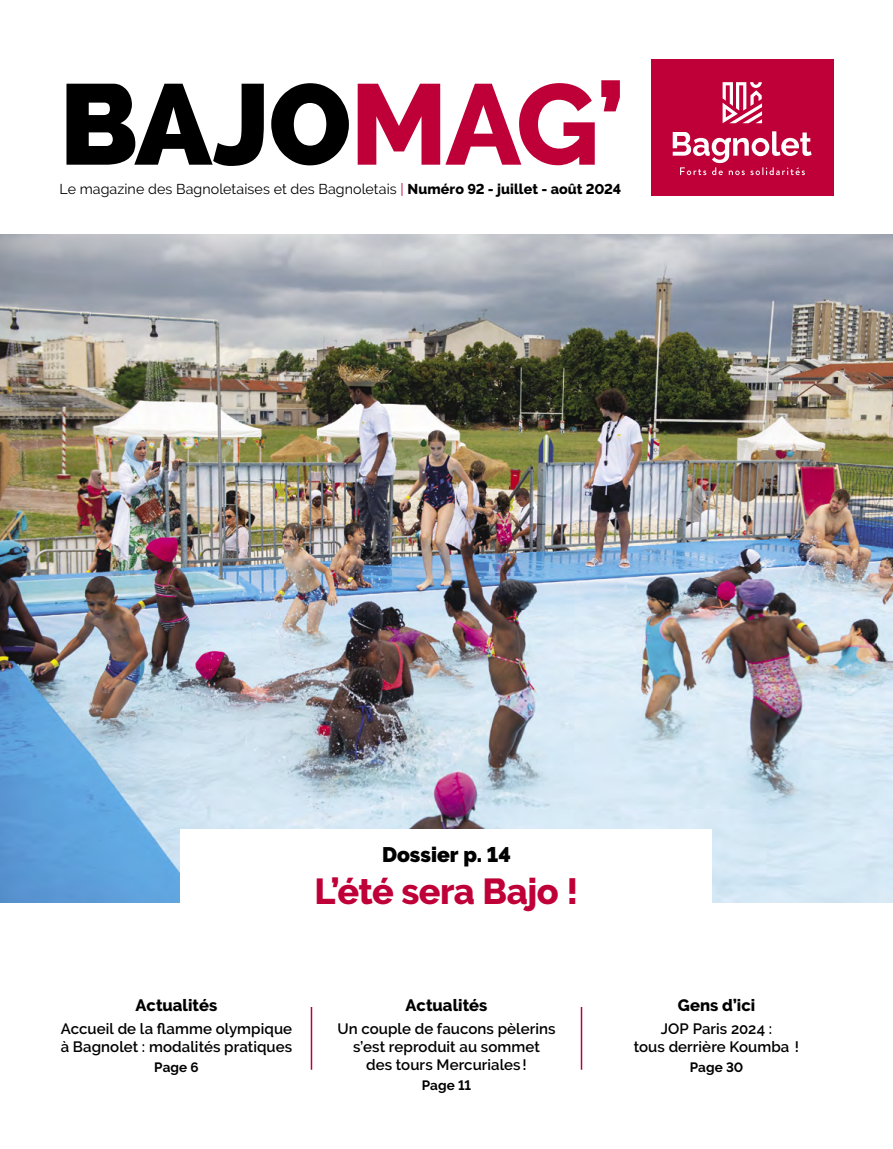
<style>
.page{position:relative;width:893px;height:1149px;background:#fff}
.page>*{position:absolute;margin:0;border:0;box-sizing:border-box;transform-origin:0 0}
.t1{font:800 114px "Raleway";color:#000}
.t2{font:800 36px "Raleway";letter-spacing:-.015em;color:#bf0038}
.t3{font:900 21px "Raleway";letter-spacing:.005em;color:#000}
.t4{font:800 16.5px "Raleway";color:#000}
.t5{font:600 15px/18px "Raleway";letter-spacing:.005em;color:#000;text-align:center}
.t6{font:14.25px "Raleway";letter-spacing:.005em;color:#000}
.t7{font:700 13.5px "Raleway";letter-spacing:.005em;color:#000}
.s1{color:#bf0038}
.s2{font-weight:800}
</style>
<div class="page">
<div style="left:651px;top:60px;width:182px;height:136px;background:#bf0038"></div>
<svg style="left:673px;top:131px;width:139px;height:44px"></svg>
<svg style="left:723px;top:82px;width:39px;height:41px"></svg>
<img style="left:0;top:234px;width:893px;height:668px">
<hr style="left:311px;top:1006px;width:1px;height:63px;background:#bf0038">
<hr style="left:581px;top:1006px;width:1px;height:63px;background:#bf0038">
<div style="left:181px;top:829px;width:531px;height:129px;background:#fff"></div>
<h1 class="t1" style="left:60px;top:58px;width:567px">BAJO<span class="s1">MAG’</span></h1>
<p class="t6" style="left:60px;top:181px;width:563px">Le magazine des Bagnoletaises et des Bagnoletais <span class="s1">|</span> <span class="s2">Numéro 92 - juillet - août 2024</span></p>
<h3 class="t3" style="left:382px;top:841px;width:130px">Dossier p. 14</h3>
<h2 class="t2" style="left:315px;top:870px;width:265px">L’été sera Bajo !</h2>
<p class="t4" style="left:136px;top:995px;width:83px">Actualités</p>
<p class="t5" style="left:61px;top:1018px;width:233px;text-align:left">Accueil de la flamme olympique à Bagnolet : modalités pratiques</p>
<p class="t7" style="left:154px;top:1059px;width:46px">Page 6</p>
<p class="t4" style="left:406px;top:995px;width:83px">Actualités</p>
<p class="t5" style="left:337px;top:1018px;width:220px">Un couple de faucons pèlerins s’est reproduit au sommet<br>des tours Mercuriales !</p>
<p class="t7" style="left:422px;top:1077px;width:51px">Page 11</p>
<p class="t4" style="left:678px;top:995px;width:79px">Gens d’ici</p>
<p class="t5" style="left:634px;top:1018px;width:167px">JOP Paris 2024 :<br>tous derrière Koumba !</p>
<p class="t7" style="left:690px;top:1059px;width:55px">Page 30</p>
</div>
